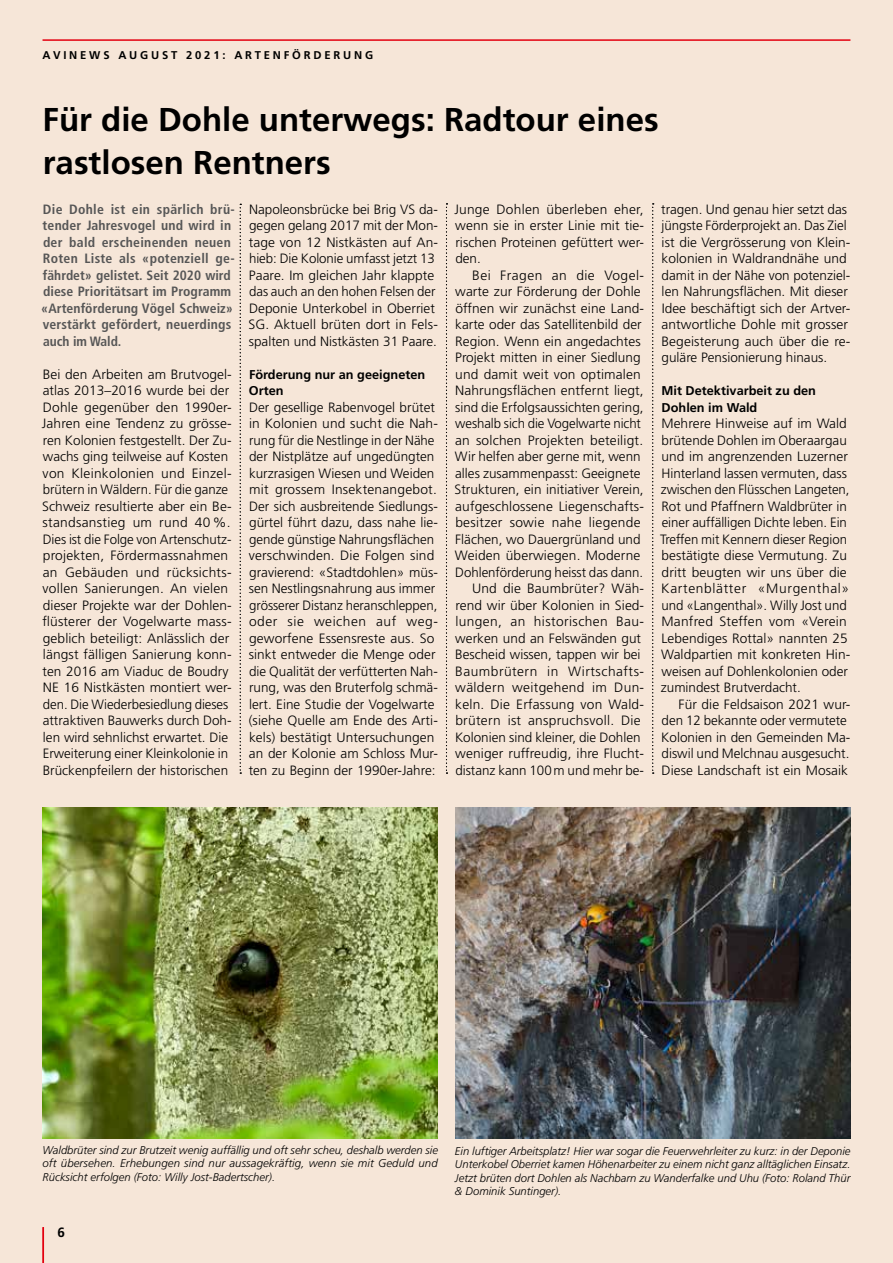
<style>
.page{position:relative;width:893px;height:1263px;background:#f6e6d8}
.page>*{position:absolute;margin:0;border:0;box-sizing:border-box;transform-origin:0 0}
.t1{font:700 33px "Frutiger";color:#000}
.t2{font:300 13.5px/16.5px "Frutiger";color:#000}
.t3{font:700 condensed 13.5px/16.5px "Frutiger";letter-spacing:.01em;color:#565656}
.t4{font:700 13.5px "Frutiger";color:#000}
.t5{font:700 12.75px/16.5px "Frutiger";color:#000}
.t6{font:italic 300 11.25px/13.5px "Frutiger";color:#000;text-align:justify}
.t7{font:700 11.25px "Frutiger";letter-spacing:.25em;color:#000}
</style>
<div class="page">
<hr style="left:43px;top:39px;width:807px;height:2px;background:#e3000f">
<hr style="left:43px;top:1227px;width:1px;height:36px;background:#e3000f">
<img style="left:43px;top:808px;width:395px;height:330px">
<img style="left:455px;top:808px;width:395px;height:330px">
<svg style="left:240px;top:204px;width:1px;height:570px"></svg>
<svg style="left:446px;top:203px;width:1px;height:571px"></svg>
<svg style="left:652px;top:203px;width:2px;height:571px"></svg>
<p class="t7" style="left:43px;top:48px;width:332px">AVINEWS AUGUST 2021: ARTENFÖRDERUNG</p>
<h1 class="t1" style="left:43px;top:101px;width:618px">Für die Dohle unterwegs: Radtour eines</h1>
<h1 class="t1" style="left:43px;top:143px;width:289px">rastlosen Rentners</h1>
<p class="t3" style="left:41px;top:201px;width:195px">Die Dohle ist ein spärlich brü&shy;tender Jahresvogel und wird in der bald erscheinenden neuen<br>Roten Liste als «potenziell ge&shy;fährdet» gelistet. Seit 2020 wird diese Prioritätsart im Programm «Artenförderung Vögel Schweiz» verstärkt gefördert, neuerdings auch im Wald.</p>
<p class="t2" style="left:42px;top:366px;width:191px">Bei den Arbeiten am Brutvogel&shy;atlas 2013–2016 wurde bei der<br>Dohle gegenüber den 1990er-<br>Jahren eine Tendenz zu grösse&shy;ren Kolonien festgestellt. Der Zu&shy;wachs ging teilweise auf Kosten von Kleinkolonien und Einzel&shy;brütern in Wäldern. Für die ganze<br>Schweiz resultierte aber ein Be&shy;standsanstieg um rund 40 %.<br>Dies ist die Folge von Artenschutz&shy;projekten, Fördermassnahmen an Gebäuden und rücksichts&shy;vollen Sanierungen. An vielen dieser Projekte war der Dohlen&shy;flüsterer der Vogelwarte mass&shy;geblich beteiligt: Anlässlich der längst fälligen Sanierung konn&shy;ten 2016 am Viaduc de Boudry<br>NE 16 Nistkästen montiert wer&shy;den. Die Wiederbesiedlung dieses attraktiven Bauwerks durch Doh&shy;len wird sehnlichst erwartet. Die<br>Erweiterung einer Kleinkolonie in<br>Brückenpfeilern der historischen</p>
<p class="t2" style="left:248px;top:201px;width:191px">Napoleonsbrücke bei Brig VS da&shy;gegen gelang 2017 mit der Mon&shy;tage von 12 Nistkästen auf An&shy;hieb: Die Kolonie umfasst jetzt 13<br>Paare. Im gleichen Jahr klappte das auch an den hohen Felsen der<br>Deponie Unterkobel in Oberriet<br>SG. Aktuell brüten dort in Fels&shy;spalten und Nistkästen 31 Paare.</p>
<p class="t5" style="left:249px;top:366px;width:178px">Förderung nur an geeigneten<br>Orten</p>
<p class="t2" style="left:249px;top:399px;width:191px">Der gesellige Rabenvogel brütet in Kolonien und sucht die Nah&shy;rung für die Nestlinge in der Nähe der Nistplätze auf ungedüngten kurzrasigen Wiesen und Weiden mit grossem Insektenangebot.<br>Der sich ausbreitende Siedlungs&shy;gürtel führt dazu, dass nahe lie&shy;gende günstige Nahrungsflächen verschwinden. Die Folgen sind gravierend: «Stadtdohlen» müs&shy;sen Nestlingsnahrung aus immer grösserer Distanz heranschleppen, oder sie weichen auf weg&shy;geworfene Essensreste aus. So sinkt entweder die Menge oder die Qualität der verfütterten Nah&shy;rung, was den Bruterfolg schmä&shy;lert. Eine Studie der Vogelwarte (siehe Quelle am Ende des Arti&shy;kels) bestätigt Untersuchungen an der Kolonie am Schloss Mur&shy;ten zu Beginn der 1990er-Jahre:</p>
<p class="t2" style="left:454px;top:201px;width:191px;text-align:justify">Junge Dohlen überleben eher, wenn sie in erster Linie mit tie&shy;rischen Proteinen gefüttert wer&shy;den.</p>
<p class="t2" style="left:455px;top:267px;width:191px;text-align:right">Bei Fragen an die Vogel&shy;warte zur Förderung der Dohle öffnen wir zunächst eine Land&shy;karte oder das Satellitenbild der<br>Region. Wenn ein angedachtes<br>Projekt mitten in einer Siedlung und damit weit von optimalen<br>Nahrungsflächen entfernt liegt, sind die Erfolgsaussichten gering, weshalb sich die Vogelwarte nicht an solchen Projekten beteiligt.<br>Wir helfen aber gerne mit, wenn alles zusammenpasst: Geeignete<br>Strukturen, ein initiativer Verein, aufgeschlossene Liegenschafts&shy;besitzer sowie nahe liegende<br>Flächen, wo Dauergrünland und<br>Weiden überwiegen. Moderne<br>Dohlenförderung heisst das dann.<br>Und die Baumbrüter? Wäh&shy;rend wir über Kolonien in Sied&shy;lungen, an historischen Bau&shy;werken und an Felswänden gut<br>Bescheid wissen, tappen wir bei<br>Baumbrütern in Wirtschafts&shy;wäldern weitgehend im Dun&shy;keln. Die Erfassung von Wald&shy;brütern ist anspruchsvoll. Die<br>Kolonien sind kleiner, die Dohlen weniger ruffreudig, ihre Flucht&shy;distanz kann 100m und mehr be-</p>
<p class="t2" style="left:661px;top:201px;width:191px">tragen. Und genau hier setzt das jüngste Förderprojekt an. Das Ziel ist die Vergrösserung von Klein&shy;kolonien in Waldrandnähe und damit in der Nähe von potenziel&shy;len Nahrungsflächen. Mit dieser<br>Idee beschäftigt sich der Artver&shy;antwortliche Dohle mit grosser<br>Begeisterung auch über die re&shy;guläre Pensionierung hinaus.</p>
<p class="t5" style="left:661px;top:383px;width:156px">Mit Detektivarbeit zu den<br>Dohlen im Wald</p>
<p class="t2" style="left:660px;top:415px;width:192px">Mehrere Hinweise auf im Wald brütende Dohlen im Oberaargau und im angrenzenden Luzerner<br>Hinterland lassen vermuten, dass zwischen den Flüsschen Langeten,<br>Rot und Pfaffnern Waldbrüter in einer auffälligen Dichte leben. Ein<br>Treffen mit Kennern dieser Region bestätigte diese Vermutung. Zu dritt beugten wir uns über die<br>Kartenblätter «Murgenthal» und «Langenthal». Willy Jost und<br>Manfred Steffen vom «Verein<br>Lebendiges Rottal» nannten 25<br>Waldpartien mit konkreten Hin&shy;weisen auf Dohlenkolonien oder zumindest Brutverdacht.</p>
<p class="t2" style="left:661px;top:696px;width:191px;text-indent:17px">Für die Feldsaison 2021 wur&shy;den 12 bekannte oder vermutete<br>Kolonien in den Gemeinden Ma&shy;diswil und Melchnau ausgesucht.<br>Diese Landschaft ist ein Mosaik</p>
<p class="t6" style="left:43px;top:1143px;width:397px">Waldbrüter sind zur Brutzeit wenig auffällig und oft sehr scheu, deshalb werden sie oft übersehen. Erhebungen sind nur aussagekräftig, wenn sie mit Geduld und Rücksicht erfolgen (Foto: Willy Jost-Badertscher).</p>
<p class="t6" style="left:455px;top:1144px;width:397px">Ein luftiger Arbeitsplatz! Hier war sogar die Feuerwehrleiter zu kurz: in der Deponie Unterkobel Oberriet kamen Höhenarbeiter zu einem nicht ganz alltäglichen Einsatz.<br>Jetzt brüten dort Dohlen als Nachbarn zu Wanderfalke und Uhu (Foto: Roland Thür &amp; Dominik Suntinger).</p>
<p class="t4" style="left:57px;top:1224px;width:9px">6</p>
</div>
